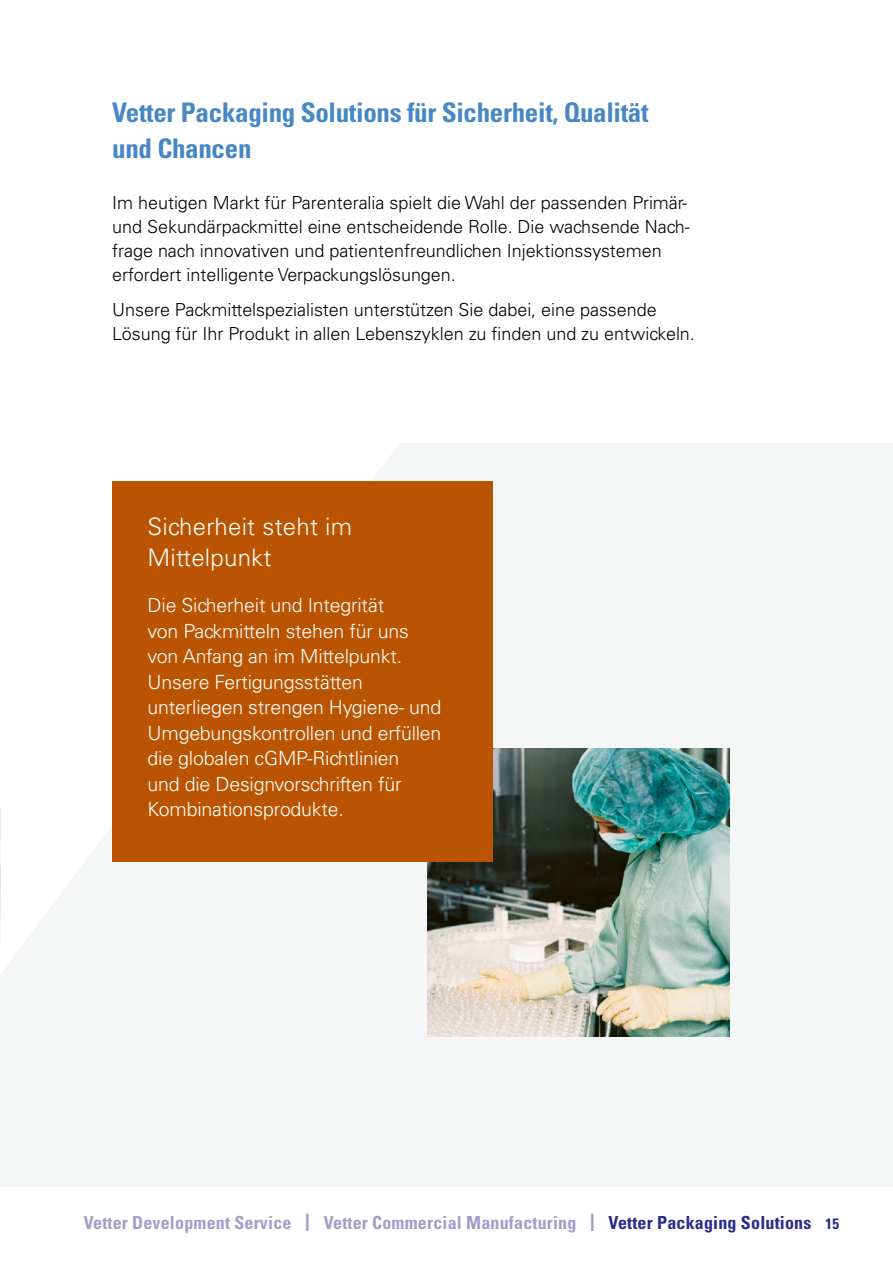
<style>
.page{position:relative;width:893px;height:1263px;background:#fff}
.page>*{position:absolute;margin:0;border:0;box-sizing:border-box;transform-origin:0 0}
.t1{font:700 condensed 27px/36px "Univers LT Std";letter-spacing:-.01em;color:#4687c4}
.t2{font:300 24px/31.5px "Univers LT Std";letter-spacing:.01em;color:#fff}
.t3{font:300 19.5px/25.5px "Univers LT Std";letter-spacing:-.01em;color:#fff}
.t4{font:300 18px/24px "Univers LT Std";color:#000}
.t5{font:700 condensed 18px "Univers LT Std";letter-spacing:.01em;color:#a39dca}
.s1{font-weight:400;font-stretch:normal;font-size:24px}
.s2{color:#292d88}
.s3{font-size:15px;color:#292d88}
</style>
<div class="page">
<img style="left:428px;top:975px;width:301px;height:62px">
<svg style="left:0;top:481px;width:730px;height:494px;fill:#f5f6f6"></svg>
<div style="left:112px;top:481px;width:380px;height:380px;background:#ba5400"></div>
<h1 class="t1" style="left:112px;top:94px;width:538px">Vetter Packaging Solutions für Sicherheit, Qualität und Chancen</h1>
<p class="t4" style="left:112px;top:190px;width:579px">Im heutigen Markt für Parenteralia spielt die Wahl der passenden Primär&shy;und Sekundärpackmittel eine entscheidende Rolle. Die wachsende Nach&shy;frage nach innovativen und patientenfreundlichen Injektionssystemen erfordert intelligente Verpackungslösungen.</p>
<p class="t4" style="left:112px;top:297px;width:584px">Unsere Packmittelspezialisten unterstützen Sie dabei, eine passende<br>Lösung für Ihr Produkt in allen Lebenszyklen zu finden und zu entwickeln.</p>
<h2 class="t2" style="left:148px;top:511px;width:206px">Sicherheit steht im<br>Mittelpunkt</h2>
<p class="t3" style="left:148px;top:592px;width:295px">Die Sicherheit und Integrität<br>von Packmitteln stehen für uns von Anfang an im Mittelpunkt.<br>Unsere Fertigungsstätten unterliegen strengen Hygiene- und<br>Umgebungskontrollen und erfüllen die globalen cGMP-Richtlinien<br>und die Designvorschriften für<br>Kombinationsprodukte.</p>
<p class="t5" style="left:84px;top:1212px;width:757px">Vetter Development Service <span class="s1">I</span> Vetter Commercial Manufacturing <span class="s1">I</span> <span class="s2">Vetter Packaging Solutions</span> <span class="s3">15</span></p>
</div>
